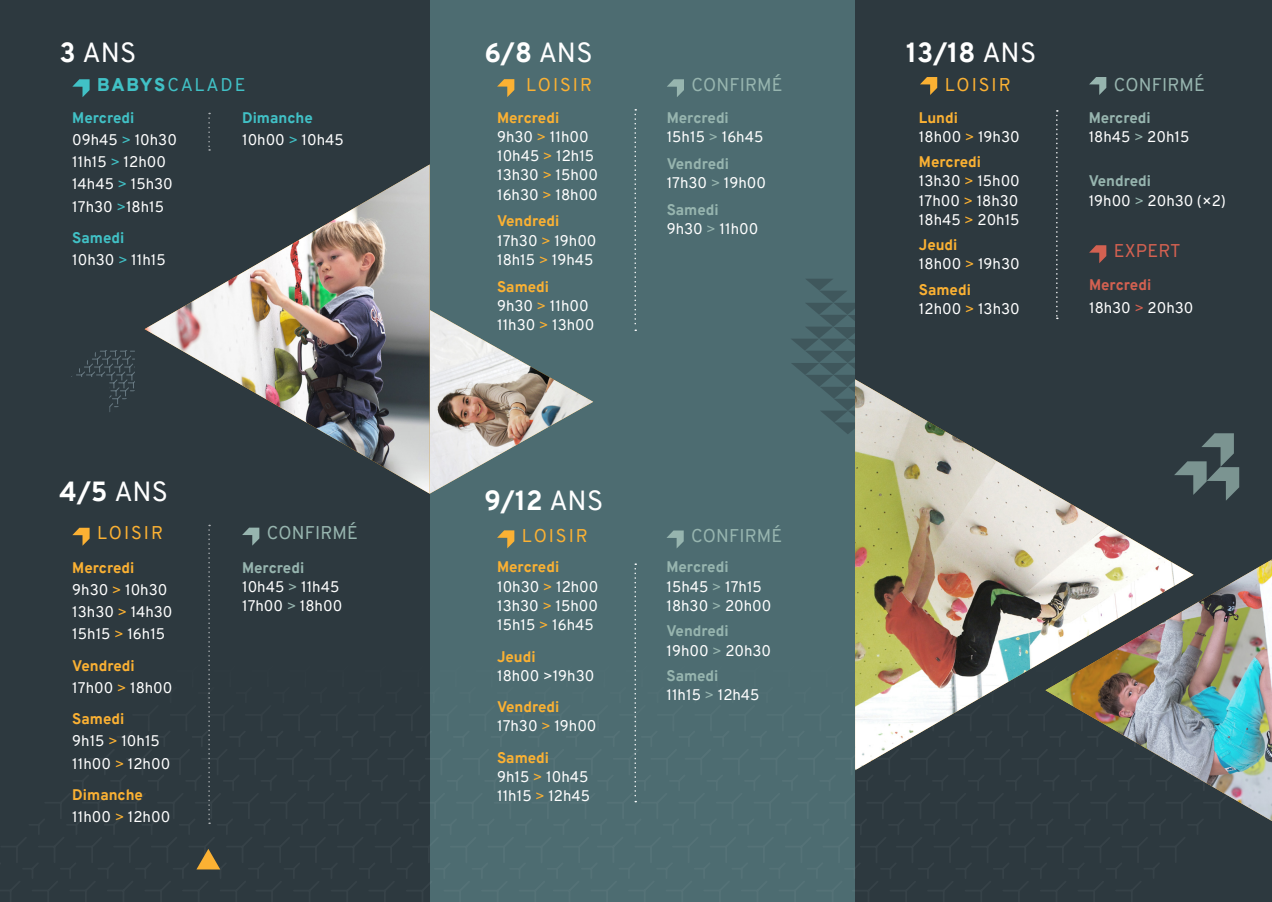
<style>
.page{position:relative;width:1272px;height:902px;background:#fff}
.page>*{position:absolute;margin:0;border:0;box-sizing:border-box;transform-origin:0 0}
.t1{font:800 27px "Overpass";color:#fff}
.t2{font:27px "Overpass";color:#fff}
.t3{font:18px "Overpass";letter-spacing:.01em;color:#97b5af}
.t4{font:18px "Overpass";letter-spacing:.11em;color:#fbb133}
.t5{font:18px "Overpass";letter-spacing:.09em;color:#41c1c6}
.t6{font:18px "Overpass";letter-spacing:.01em;color:#d36151}
.t7{font:15px "Overpass";color:#fff}
.t8{font:800 15px "Overpass";color:#fbb133}
.t9{font:800 15px "Overpass";color:#97b5af}
.t10{font:800 15px "Overpass";color:#41c1c6}
.t11{font:800 15px "Overpass";color:#d36151}
.s1{font-weight:800}
.s2{font-weight:400}
.s3{font-weight:900}
.s4{color:#41c1c6}
.s5{color:#fbb133}
.s6{color:#97b5af}
.s7{color:#d36151}
</style>
<div class="page">
<div style="left:429px;top:0;width:438px;height:901px;background:#4d6c71"></div>
<div style="left:855px;top:0;width:416px;height:901px;background:#2d393f"></div>
<div style="left:0;top:0;width:429px;height:901px;background:#2d393f"></div>
<svg style="left:72px;top:79px;width:18px;height:18px"></svg>
<svg style="left:920px;top:77px;width:17px;height:18px"></svg>
<svg style="left:1089px;top:77px;width:17px;height:18px"></svg>
<svg style="left:72px;top:527px;width:18px;height:18px"></svg>
<svg style="left:208px;top:524px;width:2px;height:300px"></svg>
<svg style="left:208px;top:113px;width:2px;height:38px"></svg>
<svg style="left:497px;top:79px;width:17px;height:18px"></svg>
<svg style="left:497px;top:530px;width:17px;height:18px"></svg>
<svg style="left:667px;top:79px;width:17px;height:18px"></svg>
<svg style="left:666px;top:530px;width:17px;height:18px"></svg>
<svg style="left:242px;top:527px;width:17px;height:18px"></svg>
<svg style="left:634px;top:109px;width:2px;height:222px"></svg>
<svg style="left:1056px;top:110px;width:1px;height:209px"></svg>
<svg style="left:634px;top:563px;width:2px;height:239px"></svg>
<svg style="left:71px;top:350px;width:64px;height:62px"></svg>
<svg style="left:1193px;top:433px;width:46px;height:67px"></svg>
<svg style="left:196px;top:849px;width:24px;height:20px"></svg>
<img style="left:1183px;top:560px;width:88px;height:261px">
<img style="left:429px;top:310px;width:164px;height:183px">
<img style="left:145px;top:165px;width:284px;height:328px">
<svg style="left:791px;top:279px;width:64px;height:155px"></svg>
<img style="left:855px;top:379px;width:338px;height:391px">
<svg style="left:1089px;top:245px;width:17px;height:18px"></svg>
<p class="t2" style="left:60px;top:33px;width:78px"><span class="s1">3</span> ANS</p>
<p class="t1" style="left:906px;top:33px;width:131px">13/18 <span class="s2">ANS</span></p>
<p class="t1" style="left:484px;top:33px;width:110px">6/8 <span class="s2">ANS</span></p>
<p class="t5" style="left:97px;top:71px;width:150px"><span class="s3">BABYS</span>CALADE</p>
<p class="t4" style="left:944px;top:71px;width:67px">LOISIR</p>
<p class="t3" style="left:1113px;top:71px;width:93px">CONFIRMÉ</p>
<p class="t10" style="left:72px;top:106px;width:64px">Mercredi</p>
<p class="t7" style="left:72px;top:129px;width:106px">09h45 <span class="s4">&gt;</span> 10h30</p>
<p class="t7" style="left:72px;top:151px;width:95px">11h15 <span class="s4">&gt;</span> 12h00</p>
<p class="t7" style="left:72px;top:173px;width:102px">14h45 <span class="s4">&gt;</span> 15h30</p>
<p class="t7" style="left:72px;top:195px;width:93px">17h30 <span class="s4">&gt;</span>18h15</p>
<p class="t10" style="left:72px;top:227px;width:53px">Samedi</p>
<p class="t7" style="left:72px;top:249px;width:95px">10h30 <span class="s4">&gt;</span> 11h15</p>
<p class="t3" style="left:691px;top:71px;width:92px">CONFIRMÉ</p>
<p class="t4" style="left:526px;top:71px;width:67px">LOISIR</p>
<p class="t10" style="left:242px;top:106px;width:72px">Dimanche</p>
<p class="t7" style="left:242px;top:129px;width:103px">10h00 <span class="s4">&gt;</span> 10h45</p>
<p class="t8" style="left:497px;top:106px;width:64px">Mercredi</p>
<p class="t7" style="left:497px;top:126px;width:93px">9h30 <span class="s5">&gt;</span> 11h00</p>
<p class="t7" style="left:497px;top:145px;width:99px">10h45 <span class="s5">&gt;</span> 12h15</p>
<p class="t7" style="left:497px;top:164px;width:102px">13h30 <span class="s5">&gt;</span> 15h00</p>
<p class="t7" style="left:497px;top:183px;width:102px">16h30 <span class="s5">&gt;</span> 18h00</p>
<p class="t8" style="left:497px;top:210px;width:64px">Vendredi</p>
<p class="t7" style="left:497px;top:230px;width:101px">17h30 <span class="s5">&gt;</span> 19h00</p>
<p class="t7" style="left:497px;top:249px;width:98px">18h15 <span class="s5">&gt;</span> 19h45</p>
<p class="t8" style="left:497px;top:276px;width:53px">Samedi</p>
<p class="t7" style="left:497px;top:295px;width:93px">9h30 <span class="s5">&gt;</span> 11h00</p>
<p class="t7" style="left:497px;top:314px;width:99px">11h30 <span class="s5">&gt;</span> 13h00</p>
<p class="t9" style="left:666px;top:106px;width:64px">Mercredi</p>
<p class="t7" style="left:666px;top:126px;width:98px">15h15 <span class="s6">&gt;</span> 16h45</p>
<p class="t9" style="left:666px;top:152px;width:64px">Vendredi</p>
<p class="t7" style="left:666px;top:172px;width:101px">17h30 <span class="s6">&gt;</span> 19h00</p>
<p class="t9" style="left:666px;top:198px;width:53px">Samedi</p>
<p class="t7" style="left:666px;top:218px;width:93px">9h30 <span class="s6">&gt;</span> 11h00</p>
<p class="t8" style="left:918px;top:106px;width:41px">Lundi</p>
<p class="t7" style="left:918px;top:126px;width:102px">18h00 <span class="s5">&gt;</span> 19h30</p>
<p class="t8" style="left:918px;top:151px;width:64px">Mercredi</p>
<p class="t7" style="left:918px;top:170px;width:102px">13h30 <span class="s5">&gt;</span> 15h00</p>
<p class="t7" style="left:918px;top:189px;width:101px">17h00 <span class="s5">&gt;</span> 18h30</p>
<p class="t7" style="left:918px;top:209px;width:102px">18h45 <span class="s5">&gt;</span> 20h15</p>
<p class="t8" style="left:918px;top:234px;width:40px">Jeudi</p>
<p class="t7" style="left:918px;top:253px;width:102px">18h00 <span class="s5">&gt;</span> 19h30</p>
<p class="t8" style="left:918px;top:279px;width:53px">Samedi</p>
<p class="t7" style="left:918px;top:298px;width:102px">12h00 <span class="s5">&gt;</span> 13h30</p>
<p class="t9" style="left:1088px;top:106px;width:64px">Mercredi</p>
<p class="t7" style="left:1088px;top:126px;width:102px">18h45 <span class="s6">&gt;</span> 20h15</p>
<p class="t9" style="left:1088px;top:170px;width:64px">Vendredi</p>
<p class="t7" style="left:1088px;top:189px;width:139px">19h00 <span class="s6">&gt;</span> 20h30 (×2)</p>
<p class="t6" style="left:1113px;top:237px;width:68px">EXPERT</p>
<p class="t11" style="left:1089px;top:274px;width:64px">Mercredi</p>
<p class="t7" style="left:1089px;top:296px;width:106px">18h30 <span class="s7">&gt;</span> 20h30</p>
<p class="t1" style="left:60px;top:472px;width:110px">4/5 <span class="s2">ANS</span></p>
<p class="t4" style="left:97px;top:520px;width:67px">LOISIR</p>
<p class="t8" style="left:72px;top:556px;width:64px">Mercredi</p>
<p class="t7" style="left:72px;top:578px;width:96px">9h30 <span class="s5">&gt;</span> 10h30</p>
<p class="t7" style="left:72px;top:601px;width:102px">13h30 <span class="s5">&gt;</span> 14h30</p>
<p class="t7" style="left:72px;top:623px;width:94px">15h15 <span class="s5">&gt;</span> 16h15</p>
<p class="t8" style="left:72px;top:654px;width:64px">Vendredi</p>
<p class="t7" style="left:72px;top:676px;width:102px">17h00 <span class="s5">&gt;</span> 18h00</p>
<p class="t8" style="left:72px;top:708px;width:53px">Samedi</p>
<p class="t7" style="left:72px;top:730px;width:89px">9h15 <span class="s5">&gt;</span> 10h15</p>
<p class="t7" style="left:72px;top:752px;width:99px">11h00 <span class="s5">&gt;</span> 12h00</p>
<p class="t8" style="left:72px;top:784px;width:72px">Dimanche</p>
<p class="t7" style="left:72px;top:806px;width:99px">11h00 <span class="s5">&gt;</span> 12h00</p>
<p class="t1" style="left:484px;top:481px;width:120px">9/12 <span class="s2">ANS</span></p>
<p class="t3" style="left:267px;top:520px;width:92px">CONFIRMÉ</p>
<p class="t3" style="left:691px;top:522px;width:92px">CONFIRMÉ</p>
<p class="t9" style="left:242px;top:556px;width:64px">Mercredi</p>
<p class="t7" style="left:242px;top:575px;width:99px">10h45 <span class="s6">&gt;</span> 11h45</p>
<p class="t7" style="left:242px;top:595px;width:102px">17h00 <span class="s6">&gt;</span> 18h00</p>
<p class="t4" style="left:522px;top:522px;width:67px">LOISIR</p>
<p class="t8" style="left:497px;top:556px;width:64px">Mercredi</p>
<p class="t7" style="left:497px;top:575px;width:103px">10h30 <span class="s5">&gt;</span> 12h00</p>
<p class="t7" style="left:497px;top:595px;width:102px">13h30 <span class="s5">&gt;</span> 15h00</p>
<p class="t7" style="left:497px;top:614px;width:98px">15h15 <span class="s5">&gt;</span> 16h45</p>
<p class="t8" style="left:497px;top:645px;width:40px">Jeudi</p>
<p class="t7" style="left:497px;top:664px;width:99px">18h00 &gt;19h30</p>
<p class="t8" style="left:497px;top:696px;width:64px">Vendredi</p>
<p class="t7" style="left:497px;top:715px;width:101px">17h30 <span class="s5">&gt;</span> 19h00</p>
<p class="t8" style="left:497px;top:746px;width:53px">Samedi</p>
<p class="t7" style="left:497px;top:765px;width:93px">9h15 <span class="s5">&gt;</span> 10h45</p>
<p class="t7" style="left:497px;top:785px;width:95px">11h15 <span class="s5">&gt;</span> 12h45</p>
<p class="t9" style="left:666px;top:556px;width:64px">Mercredi</p>
<p class="t7" style="left:666px;top:575px;width:97px">15h45 <span class="s6">&gt;</span> 17h15</p>
<p class="t7" style="left:666px;top:595px;width:106px">18h30 <span class="s6">&gt;</span> 20h00</p>
<p class="t9" style="left:666px;top:620px;width:64px">Vendredi</p>
<p class="t7" style="left:666px;top:639px;width:106px">19h00 <span class="s6">&gt;</span> 20h30</p>
<p class="t9" style="left:666px;top:664px;width:53px">Samedi</p>
<p class="t7" style="left:666px;top:684px;width:95px">11h15 <span class="s6">&gt;</span> 12h45</p>
</div>
